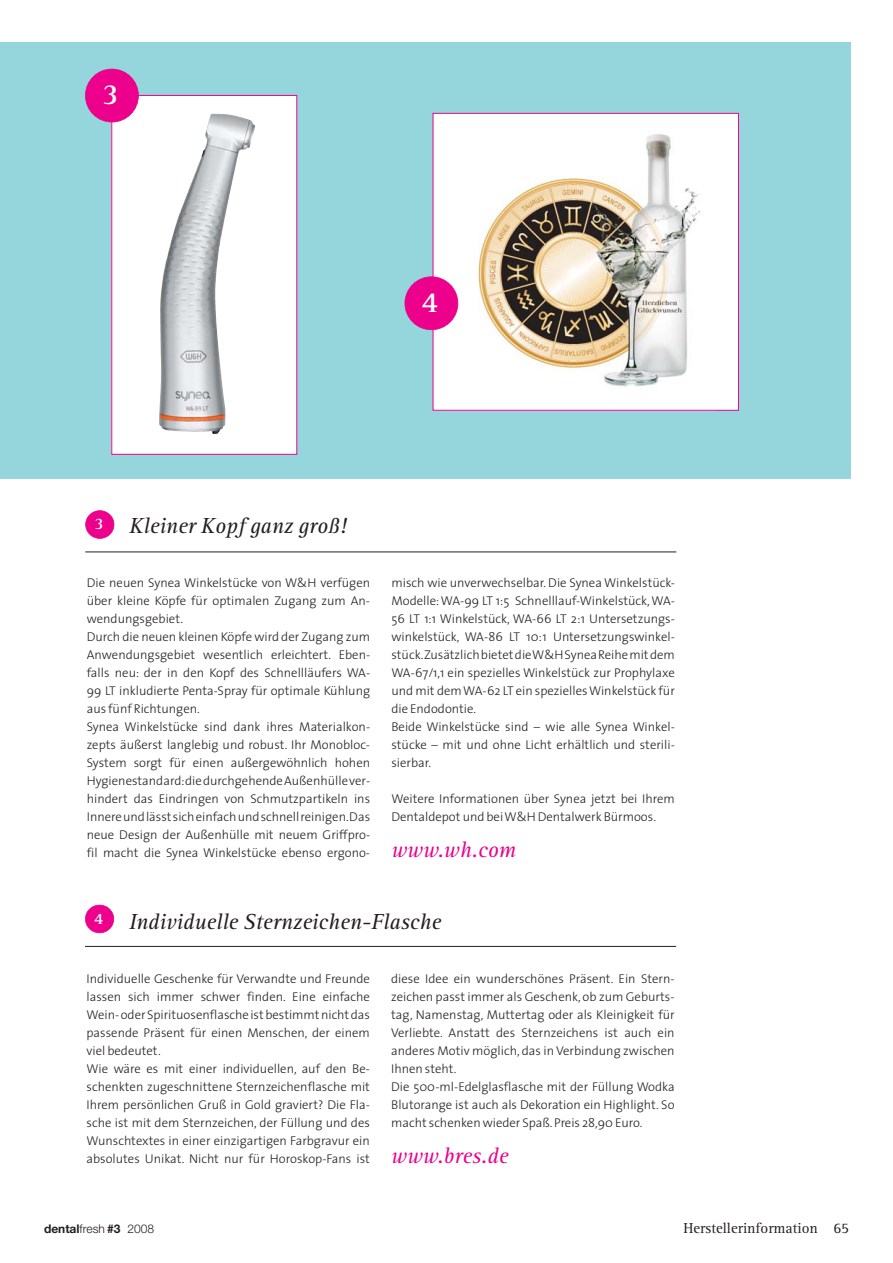
<style>
.page{position:relative;width:893px;height:1263px;background:#fff}
.page>*{position:absolute;margin:0;border:0;box-sizing:border-box;transform-origin:0 0}
.t1{font:700 30px "Rotis Serif";color:#fff}
.t2{font:italic 22.5px "Rotis Serif";color:#231f20}
.t3{font:italic 22.5px "Rotis Serif";color:#ec008c}
.t4{font:700 16.5px "Rotis Serif";color:#fff}
.t5{font:15px "Rotis Serif";color:#231f20}
.t6{font:300 12.75px/18px "The Sans";color:#231f20}
.t7{font:300 12px "Helvetica Neue";color:#231f20}
.s1{font-weight:700}
</style>
<div class="page">
<div style="left:0;top:43px;width:850px;height:436px;background:#94d6dc"></div>
<hr style="left:85px;top:946px;width:591px;height:1px;background:#231f20">
<div style="left:85px;top:905px;width:29px;height:28px;background:#ec008c;border-radius:50%"></div>
<div style="left:85px;top:905px;width:29px;height:28px;border:2px solid #ec008c;border-radius:50%"></div>
<hr style="left:85px;top:551px;width:591px;height:1px;background:#231f20">
<div style="left:86px;top:511px;width:28px;height:27px;background:#ec008c;border-radius:50%"></div>
<div style="left:85px;top:510px;width:29px;height:29px;border:2px solid #ec008c;border-radius:50%"></div>
<div style="left:433px;top:113px;width:305px;height:297px;background:#fff"></div>
<img style="left:437px;top:134px;width:263px;height:253px">
<div style="left:433px;top:113px;width:306px;height:298px;border:1px solid #ec008c"></div>
<div style="left:112px;top:95px;width:185px;height:359px;background:#fff"></div>
<img style="left:163px;top:120px;width:92px;height:314px">
<div style="left:111px;top:95px;width:186px;height:360px;border:1px solid #ec008c"></div>
<div style="left:405px;top:277px;width:53px;height:53px;background:#ec008c;border-radius:50%"></div>
<div style="left:405px;top:276px;width:53px;height:54px;border:2px solid #ec008c;border-radius:50%"></div>
<div style="left:85px;top:69px;width:53px;height:53px;background:#ec008c;border-radius:50%"></div>
<div style="left:85px;top:69px;width:54px;height:53px;border:2px solid #ec008c;border-radius:50%"></div>
<h1 class="t1" style="left:102px;top:83px;width:18px">3</h1>
<h1 class="t1" style="left:422px;top:291px;width:18px">4</h1>
<h2 class="t2" style="left:95px;top:517px;width:254px"><sup>3</sup> Kleiner Kopf ganz groß!</h2>
<p class="t6" style="left:87px;top:575px;width:285px">Die neuen Synea Winkelstücke von W&amp;H verfügen über kleine Köpfe für optimalen Zugang zum An&shy;wendungsgebiet.<br>Durch die neuen kleinen Köpfe wird der Zugang zum Anwendungsgebiet wesentlich erleichtert. Eben&shy;falls neu: der in den Kopf des Schnellläufers WA-99 LT inkludierte Penta-Spray für optimale Kühlung aus fünf Richtungen.<br>Synea Winkelstücke sind dank ihres Materialkon&shy;zepts äußerst langlebig und robust. Ihr Monobloc-System sorgt für einen außergewöhnlich hohen Hygienestandard:die durchgehende Außenhülle ver&shy;hindert das Eindringen von Schmutzpartikeln ins Innere und lässtsich einfach und schnell reinigen.Das neue Design der Außenhülle mit neuem Griffpro&shy;fil macht die Synea Winkelstücke ebenso ergono-</p>
<p class="t6" style="left:391px;top:575px;width:285px">misch wie unverwechselbar. Die Synea Winkelstück-Modelle: WA-99 LT 1:5 Schnelllauf-Winkelstück, WA-56 LT 1:1 Winkelstück, WA-66 LT 2:1 Untersetzungs&shy;winkelstück, WA-86 LT 10:1 Untersetzungswinkel&shy;stück.Zusätzlich bietetdie W&amp;H Synea Reihe mitdem WA-67/1,1 ein spezielles Winkelstück zur Prophylaxe und mit dem WA-62 LT ein spezielles Winkelstück für die Endodontie.<br>Beide Winkelstücke sind – wie alle Synea Winkel&shy;stücke – mit und ohne Licht erhältlich und sterili&shy;sierbar.</p>
<p class="t6" style="left:391px;top:791px;width:285px">Weitere Informationen über Synea jetzt bei Ihrem<br>Dentaldepot und bei W&amp;H Dentalwerk Bürmoos.</p>
<h2 class="t3" style="left:391px;top:841px;width:126px">www.wh.com</h2>
<p class="t4" style="left:94px;top:912px;width:11px">4</p>
<h2 class="t2" style="left:129px;top:913px;width:313px">Individuelle Sternzeichen-Flasche</h2>
<p class="t6" style="left:87px;top:971px;width:285px">Individuelle Geschenke für Verwandte und Freunde lassen sich immer schwer finden. Eine einfache Wein- oder Spirituosenflasche ist bestimmt nicht das passende Präsent für einen Menschen, der einem viel bedeutet.<br>Wie wäre es mit einer individuellen, auf den Be&shy;schenkten zugeschnittene Sternzeichenflasche mit Ihrem persönlichen Gruß in Gold graviert? Die Fla&shy;sche ist mit dem Sternzeichen, der Füllung und des Wunschtextes in einer einzigartigen Farbgravur ein absolutes Unikat. Nicht nur für Horoskop-Fans ist</p>
<p class="t6" style="left:391px;top:971px;width:285px">diese Idee ein wunderschönes Präsent. Ein Stern&shy;zeichen passt immer als Geschenk, ob zum Geburts&shy;tag, Namenstag, Muttertag oder als Kleinigkeit für Verliebte. Anstatt des Sternzeichens ist auch ein anderes Motiv möglich, das in Verbindung zwischen Ihnen steht.<br>Die 500-ml-Edelglasflasche mit der Füllung Wodka Blutorange ist auch als Dekoration ein Highlight. So macht schenken wieder Spaß. Preis 28,90 Euro.</p>
<h2 class="t3" style="left:391px;top:1147px;width:119px">www.bres.de</h2>
<p class="t7" style="left:44px;top:1224px;width:112px"><span class="s1">dental</span>fresh <span class="s1">#3</span> 2008</p>
<p class="t5" style="left:684px;top:1223px;width:167px">Herstellerinformation 65</p>
</div>
